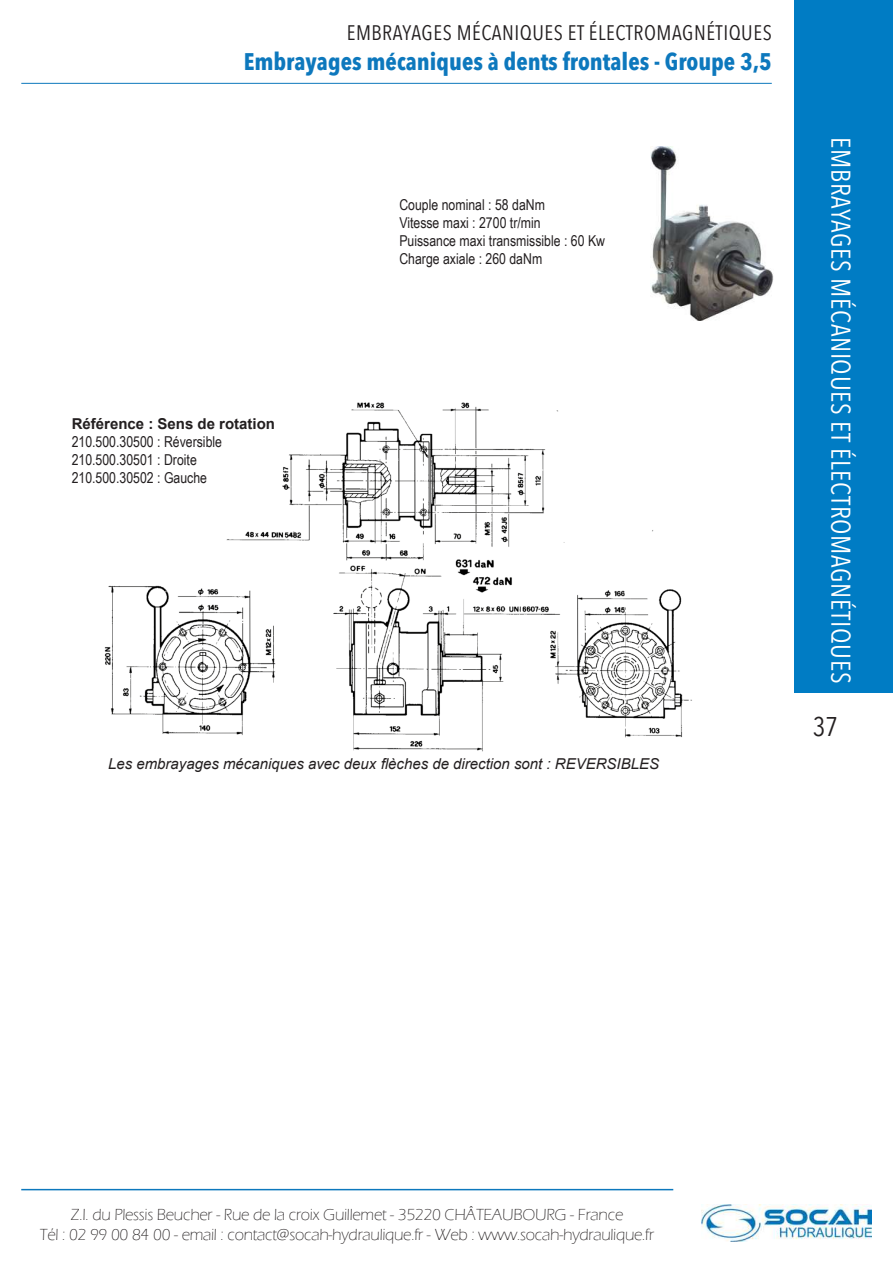
<style>
.page{position:relative;width:893px;height:1263px;background:#fff}
.page>*{position:absolute;margin:0;border:0;box-sizing:border-box;transform-origin:0 0}
.t1{font:27px "Avenir Next Condensed";letter-spacing:.025em;color:#fff}
.t2{font:27px "Avenir Next Condensed";color:#231f20}
.t3{font:700 24px "Avenir Next Condensed";color:#0d78bd}
.t4{font:21px "Avenir Next Condensed";letter-spacing:.025em;color:#231f20}
.t5{font:300 16.5px/19.8px "Eras ITC";letter-spacing:-.015em;color:#231f20;text-align:center}
.t6{font:15px/18px "Arial Narrow";color:#231f20}
.t7{font:italic 15px "Arial";color:#231f20}
.t8{font:700 15px "Arial";color:#231f20}
</style>
<div class="page">
<div style="left:794px;top:0;width:99px;height:692px;background:#007cc4"></div>
<hr style="left:21px;top:83px;width:751px;height:1px;background:#0d78bd">
<hr style="left:21px;top:1189px;width:652px;height:1px;background:#0d78bd">
<img style="left:702px;top:1204px;width:170px;height:38px">
<img style="left:104px;top:402px;width:588px;height:350px">
<img style="left:650px;top:147px;width:123px;height:174px">
<h3 class="t4" style="left:347px;top:14px;width:426px">EMBRAYAGES MÉCANIQUES ET ÉLECTROMAGNÉTIQUES</h3>
<h2 class="t3" style="left:244px;top:47px;width:529px">Embrayages mécaniques à dents frontales - Groupe 3,5</h2>
<p class="t8" style="left:72px;top:414px;width:205px">Référence : Sens de rotation</p>
<p class="t6" style="left:72px;top:432px;width:152px">210.500.30500 : Réversible<br>210.500.30501 : Droite<br>210.500.30502 : Gauche</p>
<p class="t6" style="left:399px;top:195px;width:207px">Couple nominal : 58 daNm<br>Vitesse maxi : 2700 tr/min<br>Puissance maxi transmissible : 60 Kw<br>Charge axiale : 260 daNm</p>
<p class="t7" style="left:108px;top:754px;width:553px">Les embrayages mécaniques avec deux flèches de direction sont : REVERSIBLES</p>
<h1 class="t1" style="left:864px;top:137px;width:548px;rotate:90deg">EMBRAYAGES MÉCANIQUES ET ÉLECTROMAGNÉTIQUES</h1>
<h1 class="t2" style="left:813px;top:703px;width:27px">37</h1>
<p class="t5" style="left:40px;top:1205px;width:616px">Z.I. du Plessis Beucher - Rue de la croix Guillemet - 35220 CHÂTEAUBOURG - France<br>Tél : 02 99 00 84 00 - email : contact@socah-hydraulique.fr - Web : www.socah-hydraulique.fr</p>
</div>
